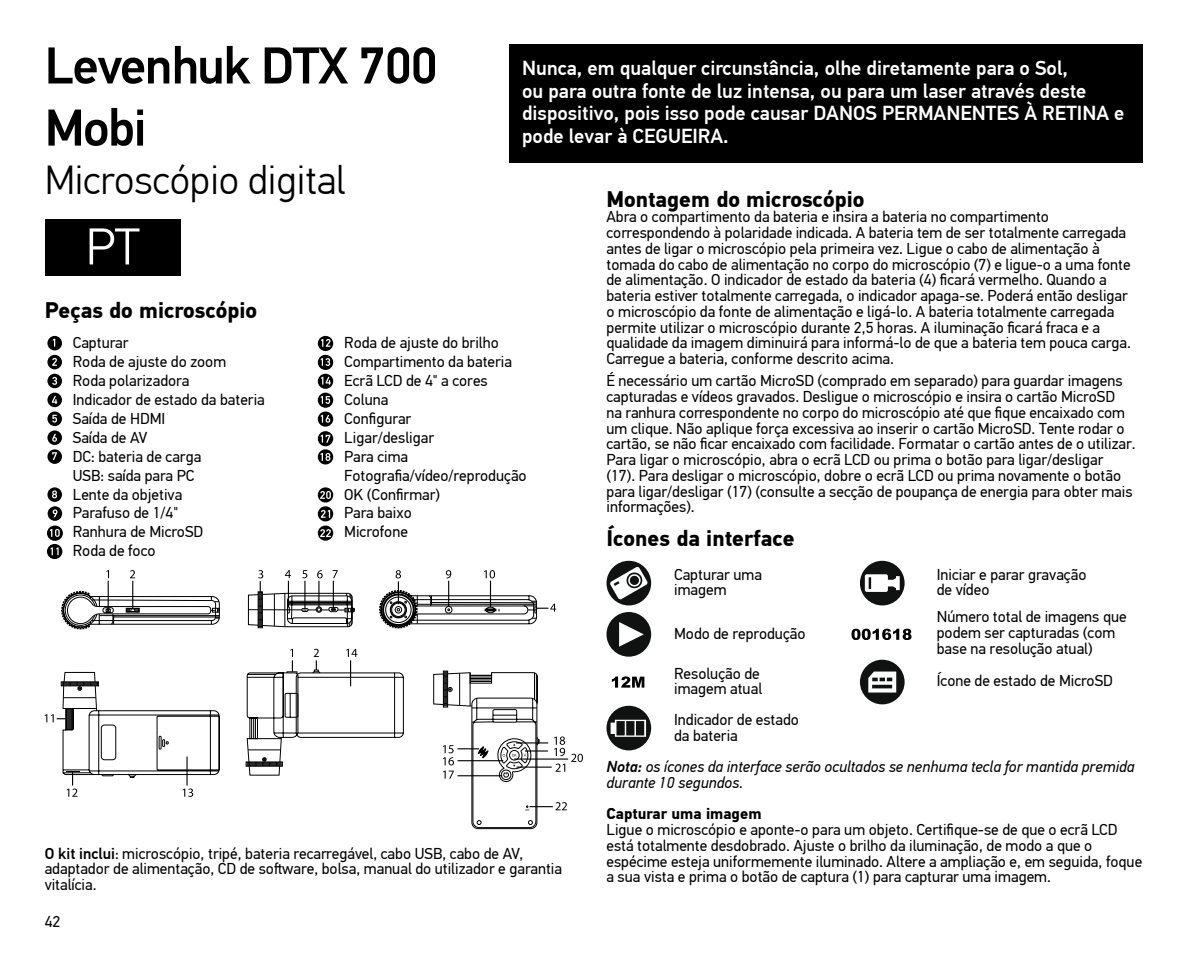
<style>
.page{position:relative;width:1187px;height:957px;background:#fff}
.page>*{position:absolute;margin:0;border:0;box-sizing:border-box;transform-origin:0 0}
.t1{font:500 51.75px/62.1px "PF Din Text Pro";letter-spacing:-.025em;color:#000}
.t2{font:300 51.75px "PF Din Text Pro";color:#fff}
.t3{font:300 40.5px "PF Din Text Pro";color:#000}
.t4{font:700 22.5px "PF Din Text Pro";color:#000}
.t5{font:500 20.25px/22.5px "PF Din Text Pro";color:#fff}
.t6{font:15.75px/15.8px "PF Din Text Pro";color:#000}
.t7{font:italic 15.75px/15.8px "PF Din Text Pro";color:#000}
.t8{font:700 15.75px "PF Din Text Pro";color:#000}
.s1{font-weight:500}
</style>
<div class="page">
<div style="left:45px;top:219px;width:135px;height:57px;background:#000"></div>
<div style="left:47px;top:544px;width:15px;height:15px;background:#000;border-radius:50%"></div>
<svg style="left:51px;top:547px;width:8px;height:8px"></svg>
<div style="left:318px;top:336px;width:15px;height:15px;background:#000;border-radius:50%"></div>
<svg style="left:321px;top:339px;width:9px;height:8px"></svg>
<div style="left:318px;top:355px;width:15px;height:15px;background:#000;border-radius:50%"></div>
<svg style="left:321px;top:358px;width:9px;height:8px"></svg>
<div style="left:318px;top:393px;width:15px;height:15px;background:#000;border-radius:50%"></div>
<svg style="left:321px;top:396px;width:9px;height:8px"></svg>
<svg style="left:318px;top:374px;width:15px;height:15px"></svg>
<svg style="left:321px;top:377px;width:10px;height:7px"></svg>
<svg style="left:318px;top:411px;width:15px;height:16px"></svg>
<svg style="left:321px;top:415px;width:9px;height:8px"></svg>
<svg style="left:47px;top:525px;width:16px;height:16px"></svg>
<svg style="left:50px;top:529px;width:10px;height:8px"></svg>
<svg style="left:47px;top:336px;width:15px;height:14px"></svg>
<svg style="left:53px;top:339px;width:2px;height:7px"></svg>
<div style="left:47px;top:355px;width:15px;height:14px;background:#000;border-radius:50%"></div>
<svg style="left:52px;top:358px;width:5px;height:8px"></svg>
<div style="left:47px;top:374px;width:15px;height:14px;background:#000;border-radius:50%"></div>
<svg style="left:52px;top:377px;width:5px;height:8px"></svg>
<div style="left:47px;top:393px;width:15px;height:14px;background:#000;border-radius:50%"></div>
<svg style="left:52px;top:396px;width:5px;height:8px"></svg>
<svg style="left:47px;top:411px;width:15px;height:15px"></svg>
<svg style="left:52px;top:415px;width:5px;height:7px"></svg>
<div style="left:47px;top:430px;width:15px;height:15px;background:#000;border-radius:50%"></div>
<svg style="left:52px;top:434px;width:5px;height:8px"></svg>
<div style="left:47px;top:449px;width:15px;height:15px;background:#000;border-radius:50%"></div>
<svg style="left:52px;top:452px;width:5px;height:8px"></svg>
<svg style="left:47px;top:487px;width:15px;height:15px"></svg>
<svg style="left:52px;top:490px;width:5px;height:8px"></svg>
<svg style="left:48px;top:506px;width:14px;height:15px"></svg>
<svg style="left:53px;top:509px;width:4px;height:8px"></svg>
<svg style="left:318px;top:431px;width:15px;height:15px"></svg>
<svg style="left:321px;top:435px;width:9px;height:7px"></svg>
<svg style="left:318px;top:449px;width:15px;height:15px"></svg>
<svg style="left:320px;top:453px;width:10px;height:8px"></svg>
<div style="left:318px;top:487px;width:15px;height:15px;background:#000;border-radius:50%"></div>
<svg style="left:320px;top:491px;width:11px;height:8px"></svg>
<svg style="left:318px;top:506px;width:15px;height:15px"></svg>
<svg style="left:321px;top:510px;width:9px;height:8px"></svg>
<svg style="left:318px;top:525px;width:15px;height:16px"></svg>
<svg style="left:320px;top:529px;width:11px;height:8px"></svg>
<svg style="left:61px;top:570px;width:159px;height:59px"></svg>
<svg style="left:379px;top:570px;width:177px;height:58px"></svg>
<svg style="left:248px;top:570px;width:106px;height:57px"></svg>
<svg style="left:45px;top:672px;width:174px;height:125px"></svg>
<svg style="left:247px;top:649px;width:157px;height:126px"></svg>
<svg style="left:433px;top:671px;width:149px;height:157px"></svg>
<div style="left:509px;top:45px;width:633px;height:118px;background:#000"></div>
<div style="left:606px;top:612px;width:45px;height:44px;background:#101111;border-radius:50%"></div>
<svg style="left:619px;top:622px;width:24px;height:24px"></svg>
<svg style="left:851px;top:628px;width:60px;height:12px"></svg>
<svg style="left:611px;top:676px;width:33px;height:11px"></svg>
<div style="left:859px;top:660px;width:45px;height:44px;background:#101111;border-radius:50%"></div>
<svg style="left:868px;top:671px;width:28px;height:21px"></svg>
<div style="left:606px;top:706px;width:45px;height:44px;background:#101111;border-radius:50%"></div>
<svg style="left:610px;top:720px;width:36px;height:17px"></svg>
<svg style="left:606px;top:561px;width:45px;height:44px"></svg>
<svg style="left:860px;top:561px;width:44px;height:44px"></svg>
<h1 class="t1" style="left:45px;top:35px;width:394px">Levenhuk DTX 700<br>Mobi</h1>
<h2 class="t3" style="left:45px;top:157px;width:302px">Microscópio digital</h2>
<p class="t5" style="left:522px;top:57px;width:603px">Nunca, em qualquer circunstância, olhe diretamente para o Sol,<br>ou para outra fonte de luz intensa, ou para um laser através deste dispositivo, pois isso pode causar DANOS PERMANENTES À RETINA e pode levar à CEGUEIRA.</p>
<h3 class="t4" style="left:606px;top:185px;width:259px">Montagem do microscópio</h3>
<p class="t6" style="left:606px;top:209px;width:526px">Abra o compartimento da bateria e insira a bateria no compartimento correspondendo à polaridade indicada. A bateria tem de ser totalmente carregada antes de ligar o microscópio pela primeira vez. Ligue o cabo de alimentação à tomada do cabo de alimentação no corpo do microscópio (7) e ligue-o a uma fonte de alimentação. O indicador de estado da bateria (4) ficará vermelho. Quando a bateria estiver totalmente carregada, o indicador apaga-se. Poderá então desligar o microscópio da fonte de alimentação e ligá-lo. A bateria totalmente carregada permite utilizar o microscópio durante 2,5 horas. A iluminação ficará fraca e a qualidade da imagem diminuirá para informá-lo de que a bateria tem pouca carga.<br>Carregue a bateria, conforme descrito acima.</p>
<p class="t6" style="left:606px;top:373px;width:530px">É necessário um cartão MicroSD (comprado em separado) para guardar imagens capturadas e vídeos gravados. Desligue o microscópio e insira o cartão MicroSD<br>na ranhura correspondente no corpo do microscópio até que fique encaixado com um clique. Não aplique força excessiva ao inserir o cartão MicroSD. Tente rodar o cartão, se não ficar encaixado com facilidade. Formatar o cartão antes de o utilizar.<br>Para ligar o microscópio, abra o ecrã LCD ou prima o botão para ligar/desligar (17). Para desligar o microscópio, dobre o ecrã LCD ou prima novamente o botão para ligar/desligar (17) (consulte a secção de poupança de energia para obter mais informações).</p>
<h3 class="t4" style="left:606px;top:524px;width:190px">Ícones da interface</h3>
<h1 class="t2" style="left:86px;top:217px;width:56px">PT</h1>
<h3 class="t4" style="left:45px;top:297px;width:214px">Peças do microscópio</h3>
<p class="t6" style="left:73px;top:333px;width:193px;line-height:18.9px">Capturar<br>Roda de ajuste do zoom<br>Roda polarizadora<br>Indicador de estado da bateria<br>Saída de HDMI<br>Saída de AV<br>DC: bateria de carga<br>USB: saída para PC<br>Lente da objetiva<br>Parafuso de 1/4"<br>Ranhura de MicroSD<br>Roda de foco</p>
<p class="t6" style="left:344px;top:333px;width:184px;line-height:18.9px">Roda de ajuste do brilho<br>Compartimento da bateria<br>Ecrã LCD de 4" a cores<br>Coluna<br>Configurar<br>Ligar/desligar<br>Para cima<br>Fotografia/vídeo/reprodução<br>OK (Confirmar)<br>Para baixo<br>Microfone</p>
<p class="t6" style="left:45px;top:845px;width:519px"><span class="s1">O kit inclui</span>: microscópio, tripé, bateria recarregável, cabo USB, cabo de AV, adaptador de alimentação, CD de software, bolsa, manual do utilizador e garantia vitalícia.</p>
<p class="t6" style="left:45px;top:914px;width:17px">42</p>
<p class="t6" style="left:674px;top:566px;width:89px">Capturar uma imagem</p>
<p class="t6" style="left:674px;top:625px;width:133px">Modo de reprodução</p>
<p class="t6" style="left:674px;top:665px;width:89px">Resolução de imagem atual</p>
<p class="t6" style="left:674px;top:712px;width:126px">Indicador de estado da bateria</p>
<p class="t6" style="left:936px;top:566px;width:151px">Iniciar e parar gravação de vídeo</p>
<p class="t6" style="left:936px;top:609px;width:191px">Número total de imagens que podem ser capturadas (com base na resolução atual)</p>
<p class="t6" style="left:936px;top:673px;width:178px">Ícone de estado de MicroSD</p>
<p class="t7" style="left:606px;top:759px;width:529px"><span class="s1">Nota:</span> os ícones da interface serão ocultados se nenhuma tecla for mantida premida durante 10 segundos.</p>
<p class="t8" style="left:606px;top:804px;width:157px">Capturar uma imagem</p>
<p class="t6" style="left:606px;top:822px;width:537px">Ligue o microscópio e aponte-o para um objeto. Certifique-se de que o ecrã LCD está totalmente desdobrado. Ajuste o brilho da iluminação, de modo a que o espécime esteja uniformemente iluminado. Altere a ampliação e, em seguida, foque a sua vista e prima o botão de captura (1) para capturar uma imagem.</p>
</div>
